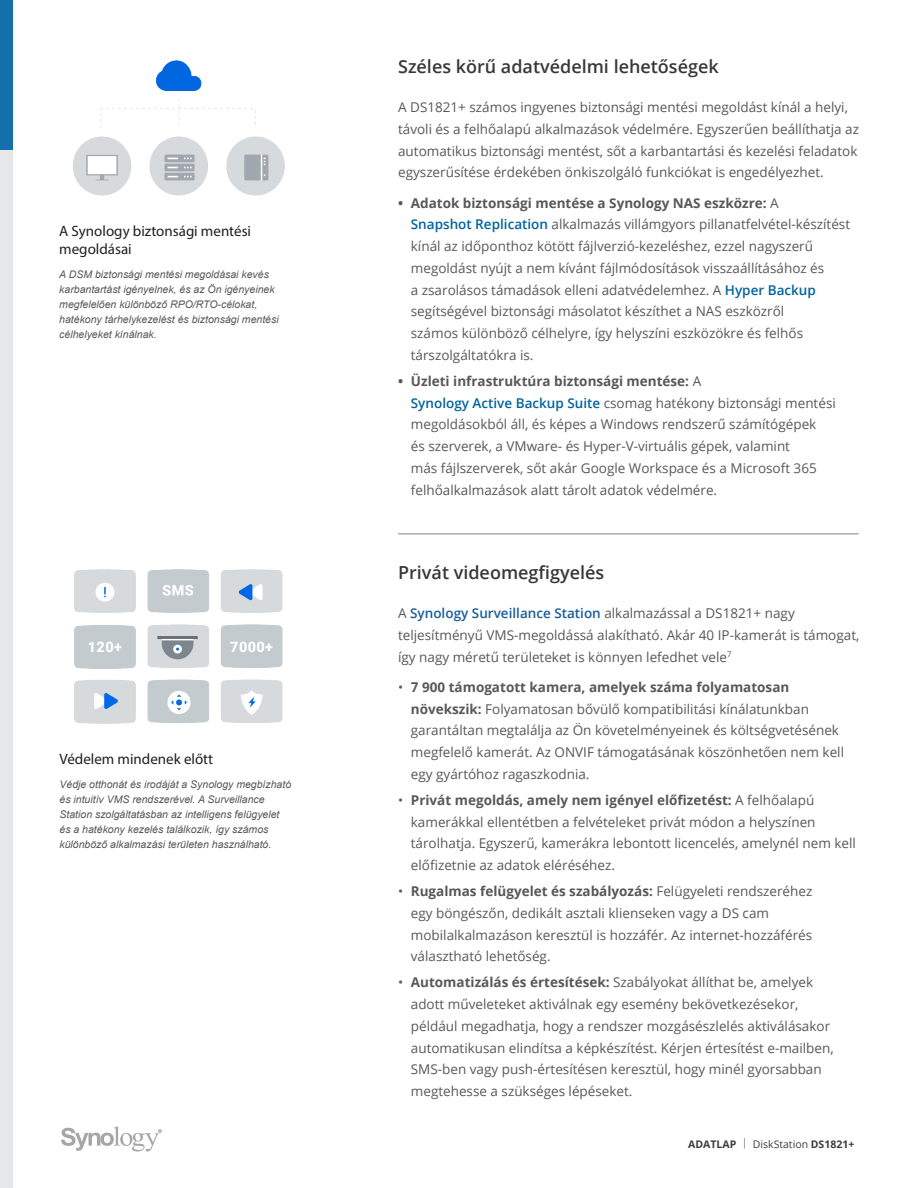
<style>
.page{position:relative;width:918px;height:1188px;background:#fff}
.page>*{position:absolute;margin:0;border:0;box-sizing:border-box;transform-origin:0 0}
.Chapter_Title{font:600 18px "Open Sans";color:#383839}
.Graphic_Title{font:15px/18px "Myriad Pro";color:#231f20}
.Body_Content{font:13.5px/21.8px "Open Sans";color:#57585a}
.Graphic_Text{font:italic 10.5px/15px "Arial";color:#57585a}
.t1{font:700 10.5px "Open Sans";color:#3e3e3f}
.s1{font-weight:700}
.s2{font-weight:600;color:#00639e}
.s3{font-weight:600;color:#175d9e}
.s4{font-weight:300}
.s5{font-weight:400}
</style>
<div class="page">
<div style="left:0;top:0;width:13px;height:150px;background:#1470aa"></div>
<svg style="left:61px;top:1126px;width:101px;height:26px"></svg>
<hr style="left:398px;top:534px;width:460px;height:1px;background:#808285">
<div style="left:0;top:150px;width:13px;height:1038px;background:#e6e7e9"></div>
<img style="left:73px;top:60px;width:212px;height:136px">
<img style="left:74px;top:569px;width:209px;height:155px">
<p class="Graphic_Title" style="left:59px;top:222px;width:193px">A Synology biztonsági mentési megoldásai</p>
<p class="Graphic_Text" style="left:59px;top:267px;width:221px">A DSM biztonsági mentési megoldásai kevés karbantartást igényelnek, és az Ön igényeinek megfelelően különböző RPO/RTO-célokat, hatékony tárhelykezelést és biztonsági mentési célhelyeket kínálnak.</p>
<p class="Graphic_Title" style="left:60px;top:750px;width:155px">Védelem mindenek előtt</p>
<p class="Graphic_Text" style="left:60px;top:777px;width:233px">Védje otthonát és irodáját a Synology megbízható és intuitív VMS rendszerével. A Surveillance Station szolgáltatásban az intelligens felügyelet és a hatékony kezelés találkozik, így számos különböző alkalmazási területen használható.</p>
<p class="Chapter_Title" style="left:398px;top:54px;width:322px">Széles körű adatvédelmi lehetőségek</p>
<p class="Body_Content" style="left:398px;top:96px;width:462px">A DS1821+ számos ingyenes biztonsági mentési megoldást kínál a helyi, távoli és a felhőalapú alkalmazások védelmére. Egyszerűen beállíthatja az automatikus biztonsági mentést, sőt a karbantartási és kezelési feladatok egyszerűsítése érdekében önkiszolgáló funkciókat is engedélyezhet.</p>
<p class="Body_Content" style="left:411px;top:191px;width:441px;text-indent:-13px"><span class="s1">• Adatok biztonsági mentése a Synology NAS eszközre:</span> A<br><span class="s2">Snapshot Replication</span> alkalmazás villámgyors pillanatfelvétel-készítést kínál az időponthoz kötött fájlverzió-kezeléshez, ezzel nagyszerű megoldást nyújt a nem kívánt fájlmódosítások visszaállításához és<br>a zsarolásos támadások elleni adatvédelemhez. A <span class="s2">Hyper Backup </span>segítségével biztonsági másolatot készíthet a NAS eszközről<br>számos különböző célhelyre, így helyszíni eszközökre és felhős társzolgáltatókra is.</p>
<p class="Body_Content" style="left:411px;top:370px;width:426px;text-indent:-13px"><span class="s1">• Üzleti infrastruktúra biztonsági mentése:</span> A<br><span class="s2">Synology Active Backup Suite</span> csomag hatékony biztonsági mentési megoldásokból áll, és képes a Windows rendszerű számítógépek<br>és szerverek, a VMware- és Hyper-V-virtuális gépek, valamint<br>más fájlszerverek, sőt akár Google Workspace és a Microsoft 365 felhőalkalmazások alatt tárolt adatok védelmére.</p>
<p class="Chapter_Title" style="left:398px;top:560px;width:208px">Privát videomegfigyelés</p>
<p class="Body_Content" style="left:398px;top:602px;width:463px">A <span class="s3">Synology Surveillance Station</span> alkalmazással a DS1821+ nagy teljesítményű VMS-megoldássá alakítható. Akár 40 IP-kamerát is támogat, így nagy méretű területeket is könnyen lefedhet vele<sup>7</sup></p>
<p class="Body_Content" style="left:411px;top:676px;width:435px;text-indent:-13px">• <span class="s1">7 900 támogatott kamera, amelyek száma folyamatosan növekszik:</span> Folyamatosan bővülő kompatibilitási kínálatunkban garantáltan megtalálja az Ön követelményeinek és költségvetésének megfelelő kamerát. Az ONVIF támogatásának köszönhetően nem kell egy gyártóhoz ragaszkodnia.</p>
<p class="Body_Content" style="left:411px;top:789px;width:447px;text-indent:-13px">• <span class="s1">Privát megoldás, amely nem igényel előfizetést:</span> A felhőalapú kamerákkal ellentétben a felvételeket privát módon a helyszínen tárolhatja. Egyszerű, kamerákra lebontott licencelés, amelynél nem kell előfizetnie az adatok eléréséhez.</p>
<p class="Body_Content" style="left:411px;top:880px;width:403px;text-indent:-13px">• <span class="s1">Rugalmas felügyelet és szabályozás:</span> Felügyeleti rendszeréhez egy böngészőn, dedikált asztali klienseken vagy a DS cam mobilalkalmazáson keresztül is hozzáfér. Az internet-hozzáférés választható lehetőség.</p>
<p class="Body_Content" style="left:411px;top:971px;width:424px;text-indent:-13px">• <span class="s1">Automatizálás és értesítések:</span> Szabályokat állíthat be, amelyek adott műveleteket aktiválnak egy esemény bekövetkezésekor, például megadhatja, hogy a rendszer mozgásészlelés aktiválásakor automatikusan elindítsa a képkészítést. Kérjen értesítést e-mailben, SMS-ben vagy push-értesítésen keresztül, hogy minél gyorsabban megtehesse a szükséges lépéseket.</p>
<p class="t1" style="left:688px;top:1136px;width:168px">ADATLAP <span class="s4">|</span> <span class="s5">DiskStation</span> DS1821+</p>
</div>
